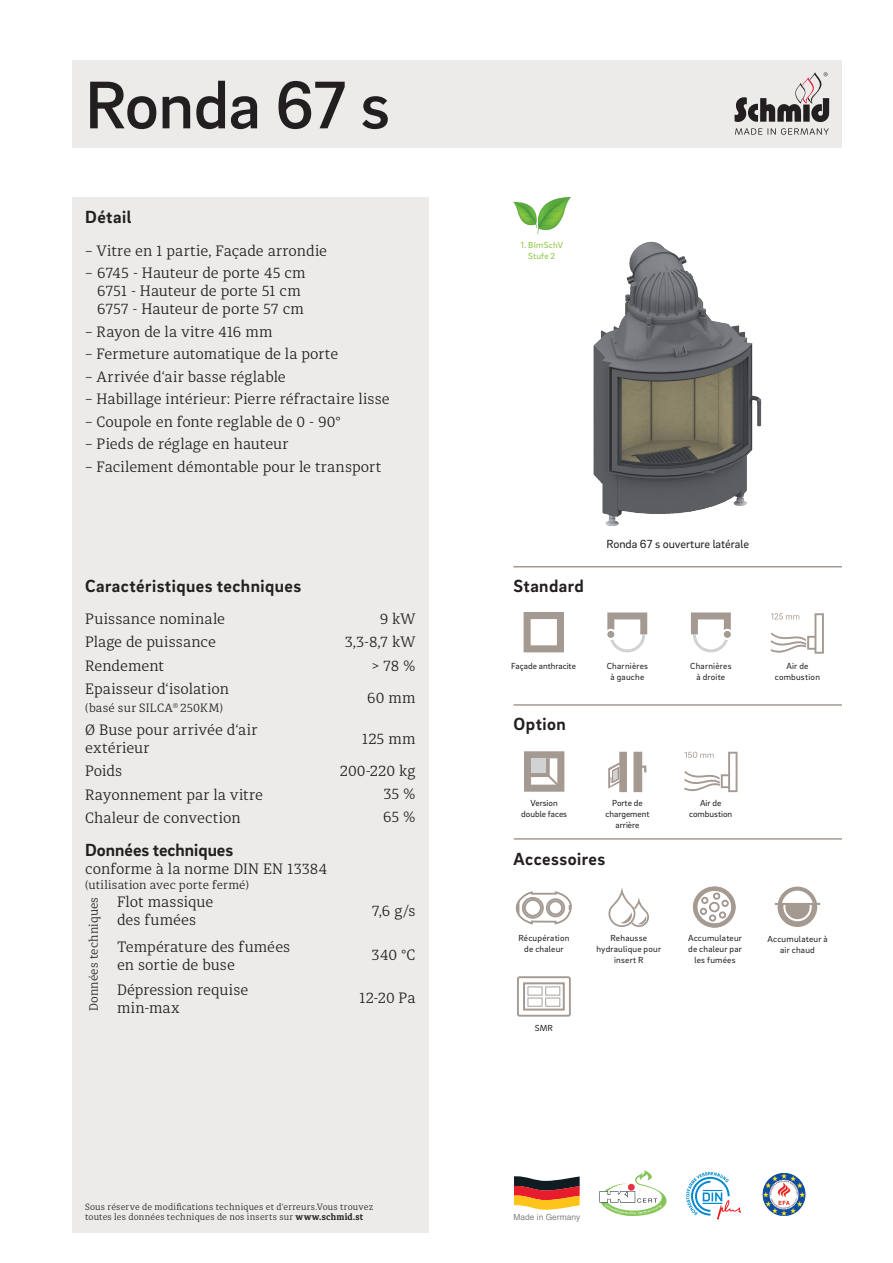
<style>
.page{position:relative;width:893px;height:1263px;background:#fff}
.page>*{position:absolute;margin:0;border:0;box-sizing:border-box;transform-origin:0 0}
.t1{font:500 69px "Brix Sans";letter-spacing:-.01em;color:#231f20}
.t2{font:700 18px "Brix Sans";letter-spacing:.025em;color:#231f20}
.t3{font:700 18px "Brix Sans";color:#231f20}
.t4{font:300 15px/18px "Diaria Pro";color:#231f20}
.t5{font:300 12px "Diaria Pro";letter-spacing:.01em;color:#231f20}
.t6{font:12px "Brix Sans";color:#231f20}
.t7{font:9px/10.8px "Brix Sans";letter-spacing:.025em;color:#231f20;text-align:center}
.t8{font:300 9px/10.8px "Diaria Pro";letter-spacing:.02em;color:#231f20}
.t9{font:9px/10.8px "Brix Sans";color:#231f20;text-align:center}
.t10{font:9px/10.8px "Brix Sans";letter-spacing:.025em;color:#8bc63e;text-align:center}
.t11{font:8.4px "Helvetica LT Std";color:#808285}
.s1{font-weight:700}
</style>
<div class="page">
<div style="left:72px;top:60px;width:770px;height:87px;background:#edebe9"></div>
<div style="left:72px;top:198px;width:356px;height:1035px;background:#edebe9"></div>
<svg style="left:686px;top:1172px;width:55px;height:48px"></svg>
<img style="left:763px;top:1173px;width:21px;height:15px">
<svg style="left:514px;top:1176px;width:66px;height:34px"></svg>
<svg style="left:599px;top:1170px;width:67px;height:46px"></svg>
<svg style="left:735px;top:72px;width:94px;height:50px"></svg>
<svg style="left:735px;top:128px;width:94px;height:7px"></svg>
<img style="left:513px;top:198px;width:57px;height:36px">
<img style="left:593px;top:242px;width:168px;height:284px">
<svg style="left:691px;top:612px;width:40px;height:40px"></svg>
<div style="left:724px;top:631px;width:7px;height:7px;background:#a59a92;border-radius:50%"></div>
<svg style="left:607px;top:612px;width:40px;height:40px"></svg>
<div style="left:607px;top:631px;width:7px;height:7px;background:#a59a92;border-radius:50%"></div>
<svg style="left:771px;top:613px;width:53px;height:41px"></svg>
<svg style="left:524px;top:612px;width:40px;height:40px"></svg>
<svg style="left:517px;top:976px;width:54px;height:41px"></svg>
<svg style="left:608px;top:752px;width:19px;height:40px"></svg>
<svg style="left:633px;top:752px;width:13px;height:40px"></svg>
<svg style="left:684px;top:752px;width:53px;height:40px"></svg>
<svg style="left:524px;top:751px;width:40px;height:41px"></svg>
<svg style="left:608px;top:888px;width:41px;height:39px"></svg>
<svg style="left:693px;top:886px;width:43px;height:42px"></svg>
<svg style="left:515px;top:891px;width:57px;height:34px"></svg>
<hr style="left:513px;top:566px;width:329px;height:1px;background:#a59a92">
<hr style="left:514px;top:838px;width:328px;height:2px;background:#a59a92">
<hr style="left:513px;top:704px;width:329px;height:2px;background:#a59a92">
<svg style="left:775px;top:886px;width:45px;height:41px"></svg>
<h1 class="t1" style="left:85px;top:60px;width:307px">Ronda 67 s</h1>
<p class="t2" style="left:85px;top:205px;width:48px">Détail</p>
<p class="t4" style="left:85px;top:242px;width:243px">– Vitre en 1 partie, Façade arrondie</p>
<p class="t4" style="left:97px;top:264px;width:210px;text-indent:-12px">– 6745 - Hauteur de porte 45 cm<br>6751 - Hauteur de porte 51 cm<br>6757 - Hauteur de porte 57 cm</p>
<p class="t4" style="left:85px;top:323px;width:189px">– Rayon de la vitre 416 mm</p>
<p class="t4" style="left:85px;top:345px;width:255px">– Fermeture automatique de la porte</p>
<p class="t4" style="left:85px;top:368px;width:202px">– Arrivée d‘air basse réglable</p>
<p class="t4" style="left:85px;top:390px;width:306px">– Habillage intérieur: Pierre réfractaire lisse</p>
<p class="t4" style="left:85px;top:413px;width:257px">– Coupole en fonte reglable de 0 - 90°</p>
<p class="t4" style="left:85px;top:435px;width:205px">– Pieds de réglage en hauteur</p>
<p class="t4" style="left:85px;top:458px;width:298px">– Facilement démontable pour le transport</p>
<p class="t2" style="left:85px;top:574px;width:218px">Caractéristiques techniques</p>
<p class="t4" style="left:85px;top:607px;width:145px;line-height:23.4px">Puissance nominale<br>Plage de puissance<br>Rendement<br>Epaisseur d‘isolation</p>
<p class="t5" style="left:85px;top:700px;width:139px">(basé sur SILCA<sup>®</sup> 250KM)</p>
<p class="t4" style="left:85px;top:721px;width:174px">Ø Buse pour arrivée d‘air extérieur</p>
<p class="t4" style="left:85px;top:759px;width:180px;line-height:23.2px">Poids<br>Rayonnement par la vitre<br>Chaleur de convection</p>
<p class="t3" style="left:85px;top:838px;width:150px">Données techniques</p>
<p class="t4" style="left:85px;top:860px;width:243px">conforme à la norme DIN EN 13384</p>
<p class="t5" style="left:85px;top:877px;width:165px">(utilisation avec porte fermé)</p>
<p class="t5" style="left:87px;top:1011px;width:116px;rotate:-90deg">Données techniques</p>
<p class="t4" style="left:117px;top:893px;width:98px">Flot massique des fumées</p>
<p class="t4" style="left:117px;top:937px;width:175px">Température des fumées en sortie de buse</p>
<p class="t4" style="left:117px;top:980px;width:133px">Dépression requise min-max</p>
<p class="t4" style="left:345px;top:607px;width:72px;line-height:23.4px;text-align:right">9 kW<br>3,3-8,7 kW &gt; 78 %</p>
<p class="t4" style="left:367px;top:689px;width:50px">60 mm</p>
<p class="t4" style="left:340px;top:723px;width:77px;line-height:32.1px;text-align:right">125 mm<br>200-220 kg</p>
<p class="t4" style="left:383px;top:782px;width:34px;line-height:23.2px">35 %<br>65 %</p>
<p class="t4" style="left:372px;top:902px;width:45px">7,6 g/s</p>
<p class="t4" style="left:371px;top:946px;width:46px">340 °C</p>
<p class="t4" style="left:359px;top:989px;width:58px">12-20 Pa</p>
<p class="t8" style="left:85px;top:1201px;width:290px">Sous réserve de modifications techniques et d‘erreurs.Vous trouvez toutes les données techniques de nos inserts sur <span class="s1">www.schmid.st</span></p>
<p class="t10" style="left:520px;top:239px;width:44px">1. BImSchV<br>Stufe 2</p>
<p class="t2" style="left:513px;top:574px;width:72px">Standard</p>
<p class="t6" style="left:606px;top:537px;width:144px">Ronda 67 s ouverture latérale</p>
<p class="t9" style="left:511px;top:660px;width:66px">Façade anthracite</p>
<p class="t2" style="left:514px;top:712px;width:54px">Option</p>
<p class="t9" style="left:521px;top:797px;width:47px">Version double faces</p>
<p class="t7" style="left:607px;top:660px;width:43px">Charnières à gauche</p>
<p class="t7" style="left:690px;top:660px;width:43px">Charnières à droite</p>
<p class="t9" style="left:605px;top:797px;width:45px">Porte de chargement arrière</p>
<p class="t9" style="left:689px;top:797px;width:45px">Air de combustion</p>
<p class="t2" style="left:514px;top:847px;width:93px">Accessoires</p>
<p class="t7" style="left:775px;top:661px;width:47px">Air de combustion</p>
<p class="t7" style="left:518px;top:933px;width:53px">Récupération de chaleur</p>
<p class="t7" style="left:535px;top:1022px;width:19px">SMR</p>
<p class="t7" style="left:596px;top:932px;width:66px">Rehausse hydraulique pour insert R</p>
<p class="t7" style="left:688px;top:933px;width:55px">Accumulateur de chaleur par les fumées</p>
<p class="t7" style="left:767px;top:933px;width:62px">Accumulateur à air chaud</p>
<p class="t11" style="left:513px;top:1212px;width:68px">Made in Germany</p>
</div>
